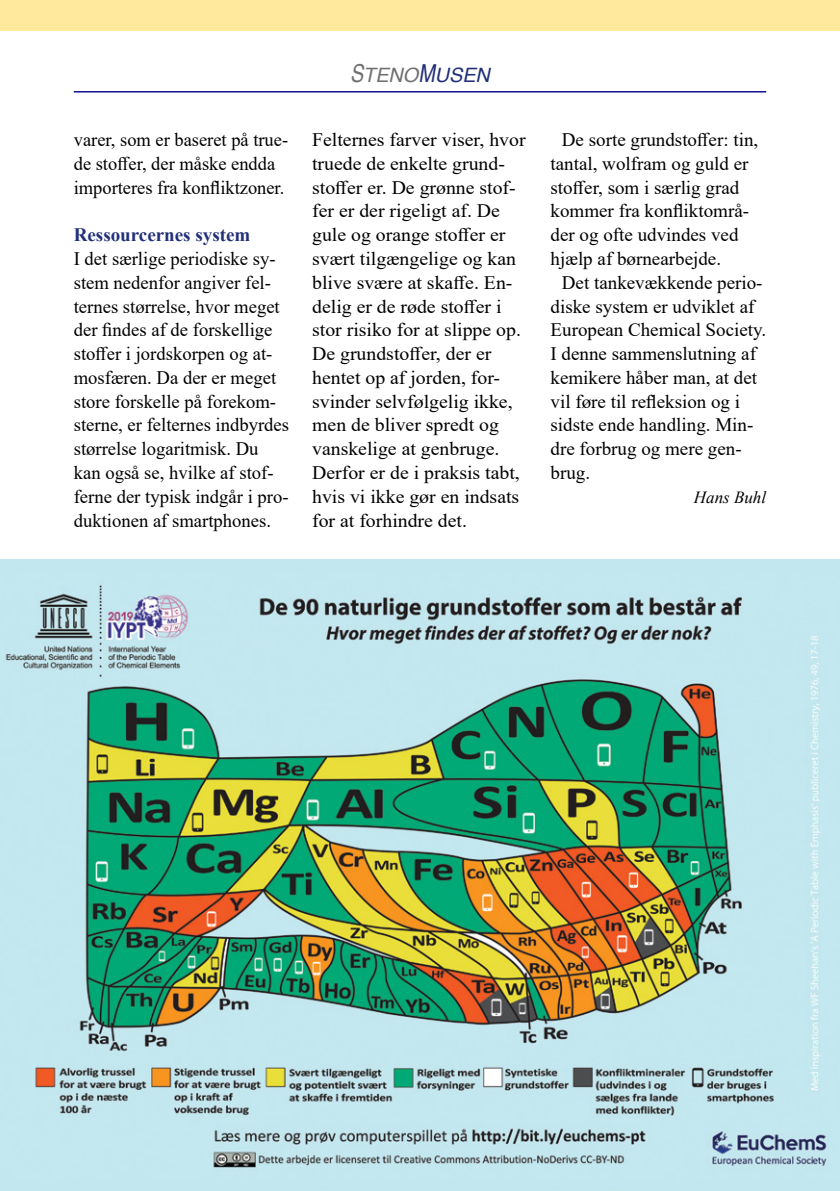
<style>
.page{position:relative;width:840px;height:1191px;background:#fff}
.page>*{position:absolute;margin:0;border:0;box-sizing:border-box;transform-origin:0 0}
.t1{font:italic 19.8px "Helvetica";color:#72706f}
.t2{font:19px/23.8px "Times New Roman";color:#000}
.t3{font:19px/23.8px "Times New Roman";color:#000;scale:1.04 1}
.t4{font:700 19px "Times New Roman";color:#222f79}
.t5{font:italic 17px "Times New Roman";color:#000}
.s1{font-size:24.8px}
.s2{font-size:24.8px;color:#222f79}
.s3{color:#222f79}
</style>
<div class="page">
<img style="left:0;top:559px;width:839px;height:632px">
<hr style="left:74px;top:91px;width:691px;height:1px;background:#00008b">
<div style="left:0;top:0;width:839px;height:30px;background:#ffe99c"></div>
<svg style="left:839px;top:1111px;width:1px;height:23px"></svg>
<hr style="left:839px;top:0;width:1px;height:30px;background:#ffe99c">
<p class="t2" style="left:74px;top:127px;width:216px">varer, som er baseret på true&shy;de stoffer, der måske endda importeres fra konfliktzoner.</p>
<p class="t4" style="left:74px;top:221px;width:178px">Ressourcernes system</p>
<p class="t2" style="left:74px;top:246px;width:217px">I det særlige periodiske sy&shy;stem nedenfor angiver fel&shy;ternes størrelse, hvor meget der findes af de forskellige stoffer i jordskorpen og at&shy;mosfæren. Da der er meget store forskelle på forekom&shy;sterne, er felternes indbyrdes størrelse logaritmisk. Du kan også se, hvilke af stof&shy;ferne der typisk indgår i pro&shy;duktionen af smartphones.</p>
<p class="t1" style="left:350px;top:64px;width:141px"><span class="s1">S</span>TENO<span class="s2">M</span><span class="s3">USEN</span></p>
<p class="t3" style="left:312px;top:127px;width:207px">Felternes farver viser, hvor truede de enkelte grund&shy;stoffer er. De grønne stof&shy;fer er der rigeligt af. De gule og orange stoffer er svært tilgængelige og kan blive svære at skaffe. En&shy;delig er de røde stoffer i stor risiko for at slippe op.<br>De grundstoffer, der er hentet op af jorden, for&shy;svinder selvfølgelig ikke, men de bliver spredt og vanskelige at genbruge.<br>Derfor er de i praksis tabt, hvis vi ikke gør en indsats for at forhindre det.</p>
<p class="t2" style="left:561px;top:127px;width:198px">De sorte grundstoffer: tin,</p>
<p class="t2" style="left:550px;top:151px;width:199px">tantal, wolfram og guld er</p>
<p class="t2" style="left:550px;top:175px;width:190px">stoffer, som i særlig grad</p>
<p class="t2" style="left:550px;top:199px;width:200px">kommer fra konfliktområ-</p>
<p class="t2" style="left:550px;top:222px;width:189px">der og ofte udvindes ved</p>
<p class="t2" style="left:550px;top:246px;width:172px">hjælp af børnearbejde.</p>
<p class="t2" style="left:561px;top:270px;width:202px">Det tankevækkende perio-</p>
<p class="t2" style="left:550px;top:294px;width:205px">diske system er udviklet af</p>
<p class="t2" style="left:550px;top:317px;width:217px">European Chemical Society.</p>
<p class="t2" style="left:550px;top:341px;width:207px">I denne sammenslutning af</p>
<p class="t2" style="left:550px;top:365px;width:208px">kemikere håber man, at det</p>
<p class="t2" style="left:550px;top:389px;width:191px">vil føre til refleksion og i</p>
<p class="t2" style="left:550px;top:412px;width:203px">sidste ende handling. Min-</p>
<p class="t2" style="left:550px;top:436px;width:192px">dre forbrug og mere gen-</p>
<p class="t2" style="left:550px;top:460px;width:41px">brug.</p>
<p class="t5" style="left:693px;top:485px;width:74px">Hans Buhl</p>
</div>
